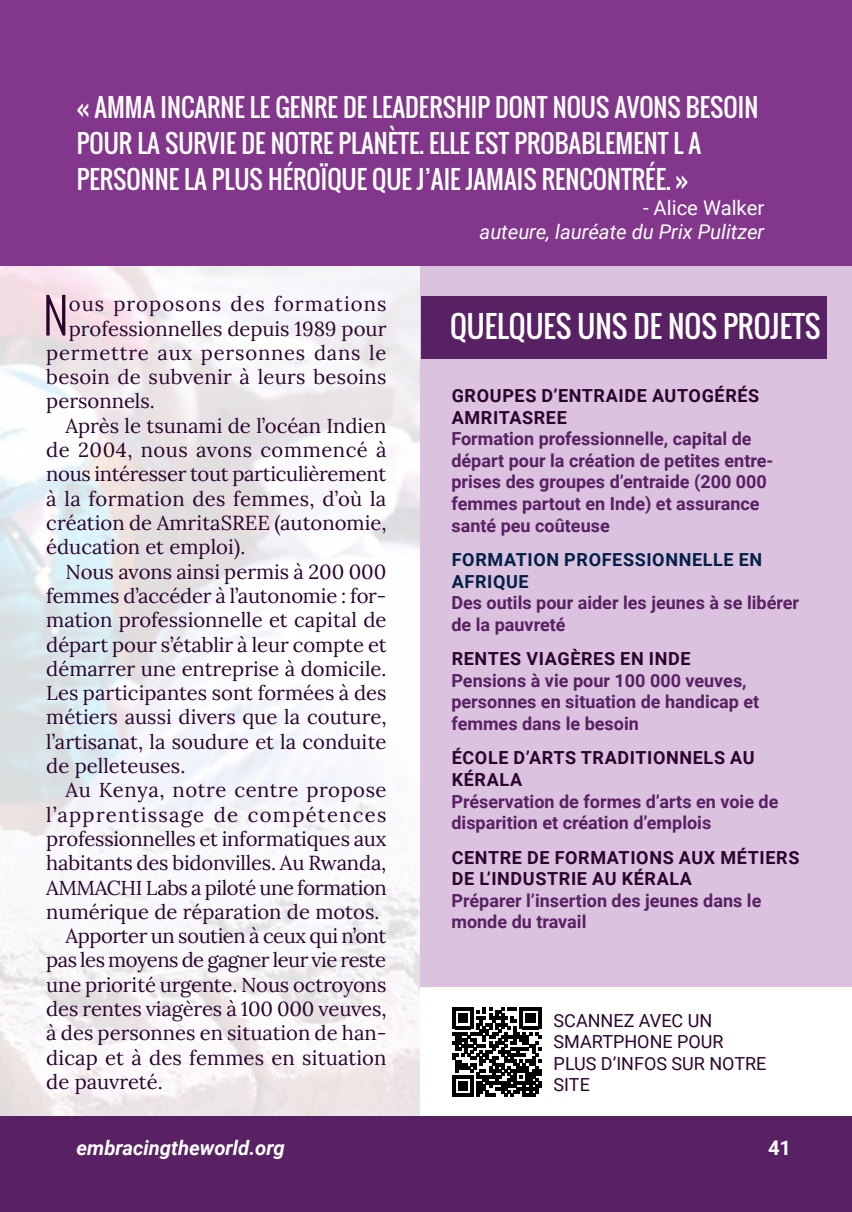
<style>
.page{position:relative;width:852px;height:1212px;background:#fff}
.page>*{position:absolute;margin:0;border:0;box-sizing:border-box;transform-origin:0 0}
.t1{font:300 50.18px "Oswald";color:#2b042e}
.t2{font:29.25px "Oswald";color:#fff}
.t3{font:24.75px/36px "Oswald";color:#fff}
.t4{font:20.25px "Lora";color:#2b042e}
.t5{font:20.25px "Lora";letter-spacing:-.025em;color:#2b042e}
.t6{font:20.25px "Lora";letter-spacing:.025em;color:#2b042e}
.t7{font:italic 20.25px "Roboto";color:#fff}
.t8{font:20.25px "Lora";letter-spacing:-.02em;color:#2b042e}
.t9{font:20.25px "Lora";letter-spacing:.065em;color:#2b042e}
.t10{font:20.25px "Lora";letter-spacing:.04em;color:#2b042e}
.t11{font:20.25px "Lora";letter-spacing:.05em;color:#2b042e}
.t12{font:italic 700 20.25px "Roboto";color:#fff}
.t13{font:20.25px "Roboto";color:#fff}
.t14{font:700 20.25px "Roboto";color:#fff}
.t15{font:700 18px/21.6px "Roboto";color:#582163}
.t16{font:700 18px/21.6px "Roboto";letter-spacing:.035em;color:#2b042e}
.t17{font:18px/21.6px "Roboto";color:#2b042e}
.t18{font:700 18px/21.6px "Roboto";letter-spacing:.035em;color:#012047}
</style>
<div class="page">
<svg style="left:0;top:265px;width:420px;height:851px;fill:#f5f5f8"></svg>
<div style="left:420px;top:0;width:431px;height:1212px;background:#dbc2de"></div>
<div style="left:0;top:0;width:851px;height:265px;background:#83378c"></div>
<div style="left:420px;top:296px;width:406px;height:63px;background:#582163"></div>
<div style="left:420px;top:987px;width:431px;height:129px;background:#fff"></div>
<svg style="left:452px;top:1007px;width:89px;height:90px"></svg>
<div style="left:0;top:1116px;width:851px;height:96px;background:#582163"></div>
<p class="t3" style="left:77px;top:89px;width:682px">« AMMA INCARNE LE GENRE DE LEADERSHIP DONT NOUS AVONS BESOIN<br>POUR LA SURVIE DE NOTRE PLANÈTE. ELLE EST PROBABLEMENT L A<br>PERSONNE LA PLUS HÉROÏQUE QUE J’AIE JAMAIS RENCONTRÉE. »</p>
<p class="t13" style="left:643px;top:194px;width:123px">- Alice Walker</p>
<p class="t7" style="left:479px;top:218px;width:286px">auteure, lauréate du Prix Pulitzer</p>
<h1 class="t1" style="left:43px;top:271px;width:28px">N</h1>
<p class="t11" style="left:69px;top:289px;width:319px">ous proposons des formations</p>
<p class="t4" style="left:69px;top:313px;width:319px">professionnelles depuis 1989 pour</p>
<p class="t10" style="left:46px;top:337px;width:342px">permettre aux personnes dans le</p>
<p class="t4" style="left:46px;top:362px;width:342px">besoin de subvenir à leurs besoins</p>
<p class="t4" style="left:46px;top:386px;width:110px">personnels.</p>
<p class="t4" style="left:65px;top:410px;width:322px">Après le tsunami de l’océan Indien</p>
<p class="t6" style="left:46px;top:434px;width:342px">de 2004, nous avons commencé à</p>
<p class="t4" style="left:46px;top:459px;width:341px">nous intéresser tout particulièrement</p>
<p class="t4" style="left:46px;top:483px;width:341px">à la formation des femmes, d’où la</p>
<p class="t4" style="left:46px;top:507px;width:341px">création de AmritaSREE (autonomie,</p>
<p class="t4" style="left:46px;top:532px;width:200px">éducation et emploi).</p>
<p class="t4" style="left:65px;top:556px;width:322px">Nous avons ainsi permis à 200 000</p>
<p class="t4" style="left:46px;top:580px;width:341px">femmes d’accéder à l’autonomie : for-</p>
<p class="t4" style="left:46px;top:605px;width:341px">mation professionnelle et capital de</p>
<p class="t4" style="left:46px;top:629px;width:342px">départ pour s’établir à leur compte et</p>
<p class="t4" style="left:46px;top:653px;width:341px">démarrer une entreprise à domicile.</p>
<p class="t4" style="left:46px;top:677px;width:341px">Les participantes sont formées à des</p>
<p class="t4" style="left:46px;top:702px;width:341px">métiers aussi divers que la couture,</p>
<p class="t4" style="left:46px;top:726px;width:341px">l’artisanat, la soudure et la conduite</p>
<p class="t4" style="left:46px;top:750px;width:140px">de pelleteuses.</p>
<p class="t6" style="left:65px;top:775px;width:322px">Au Kenya, notre centre propose</p>
<p class="t9" style="left:46px;top:799px;width:341px">l’apprentissage de compétences</p>
<p class="t4" style="left:46px;top:823px;width:341px">professionnelles et informatiques aux</p>
<p class="t4" style="left:46px;top:848px;width:341px">habitants des bidonvilles. Au Rwanda,</p>
<p class="t5" style="left:46px;top:872px;width:342px">AMMACHI Labs a piloté une formation</p>
<p class="t4" style="left:46px;top:896px;width:334px">numérique de réparation de motos.</p>
<p class="t8" style="left:65px;top:920px;width:322px">Apporter un soutien à ceux qui n’ont</p>
<p class="t5" style="left:46px;top:945px;width:341px">pas les moyens de gagner leur vie reste</p>
<p class="t4" style="left:46px;top:969px;width:341px">une priorité urgente. Nous octroyons</p>
<p class="t4" style="left:46px;top:993px;width:341px">des rentes viagères à 100 000 veuves,</p>
<p class="t4" style="left:46px;top:1018px;width:342px">à des personnes en situation de han-</p>
<p class="t4" style="left:46px;top:1042px;width:341px">dicap et à des femmes en situation</p>
<p class="t4" style="left:46px;top:1066px;width:118px">de pauvreté.</p>
<h2 class="t2" style="left:450px;top:304px;width:372px">QUELQUES UNS DE NOS PROJETS</h2>
<p class="t16" style="left:451px;top:384px;width:309px">GROUPES D’ENTRAIDE AUTOGÉRÉS<br>AMRITASREE</p>
<p class="t15" style="left:451px;top:427px;width:323px">Formation professionnelle, capital de départ pour la création de petites entre&shy;prises des groupes d’entraide (200 000 femmes partout en Inde) et assurance santé peu coûteuse</p>
<p class="t18" style="left:451px;top:548px;width:312px">FORMATION PROFESSIONNELLE EN<br>AFRIQUE</p>
<p class="t15" style="left:451px;top:591px;width:349px">Des outils pour aider les jeunes à se libérer de la pauvreté</p>
<p class="t16" style="left:451px;top:647px;width:240px">RENTES VIAGÈRES EN INDE</p>
<p class="t15" style="left:451px;top:669px;width:309px">Pensions à vie pour 100 000 veuves, personnes en situation de handicap et femmes dans le besoin</p>
<p class="t16" style="left:451px;top:746px;width:304px">ÉCOLE D’ARTS TRADITIONNELS AU<br>KÉRALA</p>
<p class="t15" style="left:451px;top:790px;width:328px">Préservation de formes d’arts en voie de disparition et création d’emplois</p>
<p class="t16" style="left:451px;top:846px;width:349px">CENTRE DE FORMATIONS AUX MÉTIERS<br>DE L’INDUSTRIE AU KÉRALA</p>
<p class="t15" style="left:451px;top:889px;width:311px">Préparer l’insertion des jeunes dans le monde du travail</p>
<p class="t17" style="left:553px;top:1009px;width:214px">SCANNEZ AVEC UN<br>SMARTPHONE POUR<br>PLUS D’INFOS SUR NOTRE<br>SITE</p>
<p class="t12" style="left:77px;top:1134px;width:210px">embracingtheworld.org</p>
<p class="t14" style="left:768px;top:1134px;width:25px">41</p>
</div>
